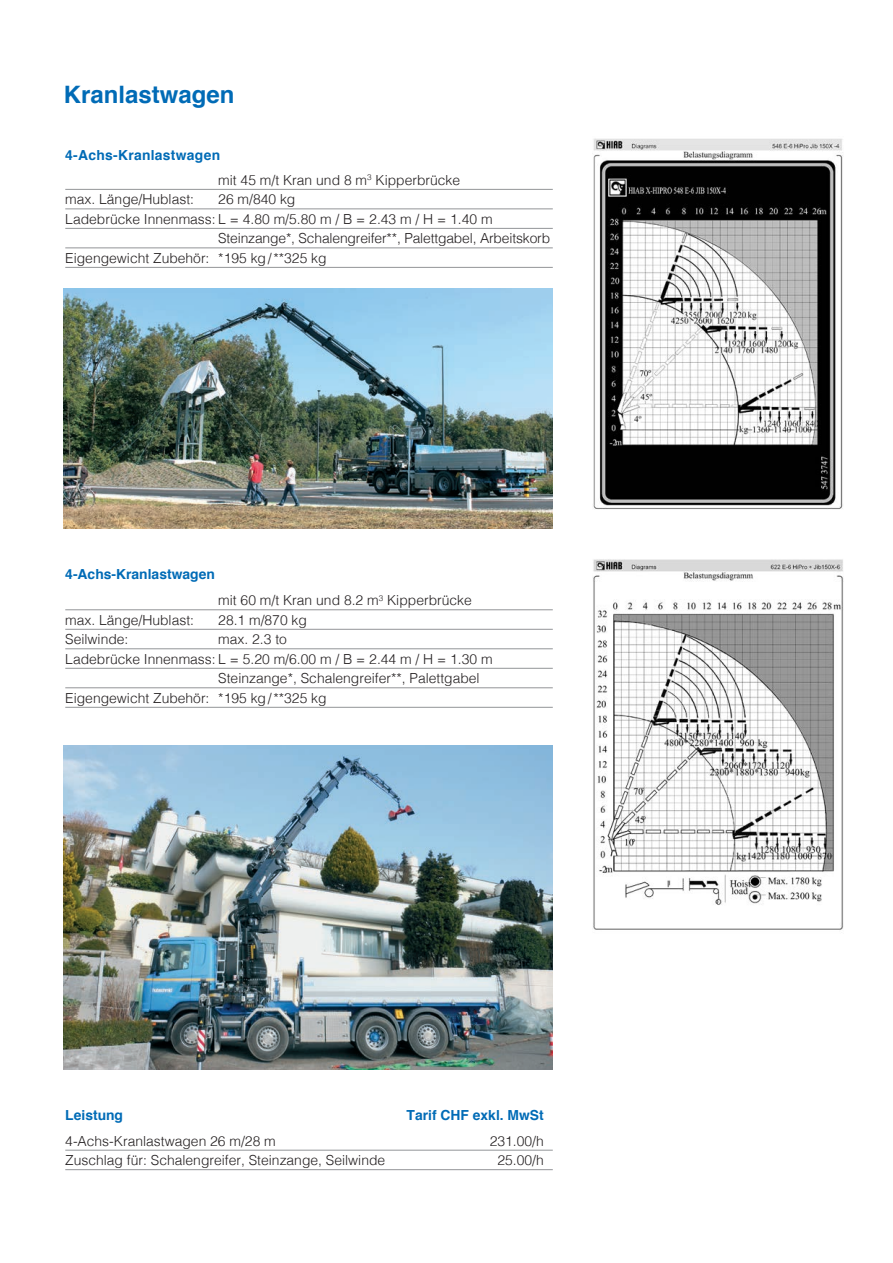
<style>
.page{position:relative;width:893px;height:1263px;background:#fff}
.page>*{position:absolute;margin:0;border:0;box-sizing:border-box;transform-origin:0 0}
.t1{font:700 24px "Helvetica";color:#006bb6}
.t2{font:300 13.8px/25.3px "Helvetica";color:#231f20}
.t3{font:700 13.8px "Helvetica";color:#006bb6}
.s1{font-weight:700;color:#006bb6}
</style>
<div class="page">
<img style="left:593px;top:138px;width:250px;height:372px">
<img style="left:593px;top:559px;width:250px;height:371px">
<img style="left:64px;top:289px;width:489px;height:239px">
<img style="left:64px;top:745px;width:489px;height:324px">
<hr style="left:65px;top:189px;width:488px;height:1px;background:#939598">
<hr style="left:65px;top:209px;width:488px;height:1px;background:#939598">
<hr style="left:65px;top:228px;width:488px;height:1px;background:#939598">
<hr style="left:65px;top:248px;width:488px;height:1px;background:#939598">
<hr style="left:65px;top:267px;width:488px;height:1px;background:#939598">
<hr style="left:65px;top:609px;width:488px;height:1px;background:#939598">
<hr style="left:65px;top:629px;width:488px;height:1px;background:#939598">
<hr style="left:65px;top:648px;width:488px;height:1px;background:#939598">
<hr style="left:65px;top:668px;width:488px;height:1px;background:#939598">
<hr style="left:65px;top:687px;width:488px;height:1px;background:#939598">
<hr style="left:65px;top:707px;width:488px;height:1px;background:#939598">
<hr style="left:65px;top:1150px;width:488px;height:1px;background:#939598">
<hr style="left:65px;top:1169px;width:488px;height:1px;background:#939598">
<h1 class="t1" style="left:64px;top:75px;width:172px">Kranlastwagen</h1>
<p class="t2" style="left:218px;top:141px;width:243px;text-indent:-153px"><span class="s1">4-Achs-Kranlastwagen<br></span>mit 45 m/t Kran und 8 m<sup>3</sup> Kipperbrücke</p>
<p class="t2" style="left:65px;top:186px;width:130px">max. Länge/Hublast:</p>
<p class="t2" style="left:218px;top:186px;width:79px">26 m/840 kg</p>
<p class="t2" style="left:65px;top:205px;width:429px">Ladebrücke Innenmass: L = 4.80 m/5.80 m / B = 2.43 m / H = 1.40 m</p>
<p class="t2" style="left:218px;top:225px;width:333px">Steinzange*, Schalengreifer**, Palettgabel, Arbeitskorb</p>
<p class="t2" style="left:65px;top:244px;width:263px">Eigengewicht Zubehör: *195 kg/**325 kg</p>
<p class="t3" style="left:65px;top:563px;width:151px">4-Achs-Kranlastwagen</p>
<p class="t2" style="left:218px;top:587px;width:255px">mit 60 m/t Kran und 8.2 m<sup>3</sup> Kipperbrücke</p>
<p class="t2" style="left:65px;top:606px;width:130px">max. Länge/Hublast:</p>
<p class="t2" style="left:218px;top:606px;width:90px">28.1 m/870 kg</p>
<p class="t2" style="left:65px;top:626px;width:65px">Seilwinde:</p>
<p class="t2" style="left:218px;top:626px;width:70px">max. 2.3 to</p>
<p class="t2" style="left:65px;top:645px;width:429px">Ladebrücke Innenmass: L = 5.20 m/6.00 m / B = 2.44 m / H = 1.30 m</p>
<p class="t2" style="left:218px;top:665px;width:263px">Steinzange*, Schalengreifer**, Palettgabel</p>
<p class="t2" style="left:65px;top:684px;width:263px">Eigengewicht Zubehör: *195 kg/**325 kg</p>
<p class="t3" style="left:65px;top:1104px;width:59px">Leistung</p>
<p class="t3" style="left:407px;top:1104px;width:139px">Tarif CHF exkl. MwSt</p>
<p class="t2" style="left:65px;top:1127px;width:212px">4-Achs-Kranlastwagen 26 m/28 m</p>
<p class="t2" style="left:490px;top:1127px;width:56px">231.00/h</p>
<p class="t2" style="left:65px;top:1146px;width:321px">Zuschlag für: Schalengreifer, Steinzange, Seilwinde</p>
<p class="t2" style="left:497px;top:1146px;width:48px">25.00/h</p>
</div>
